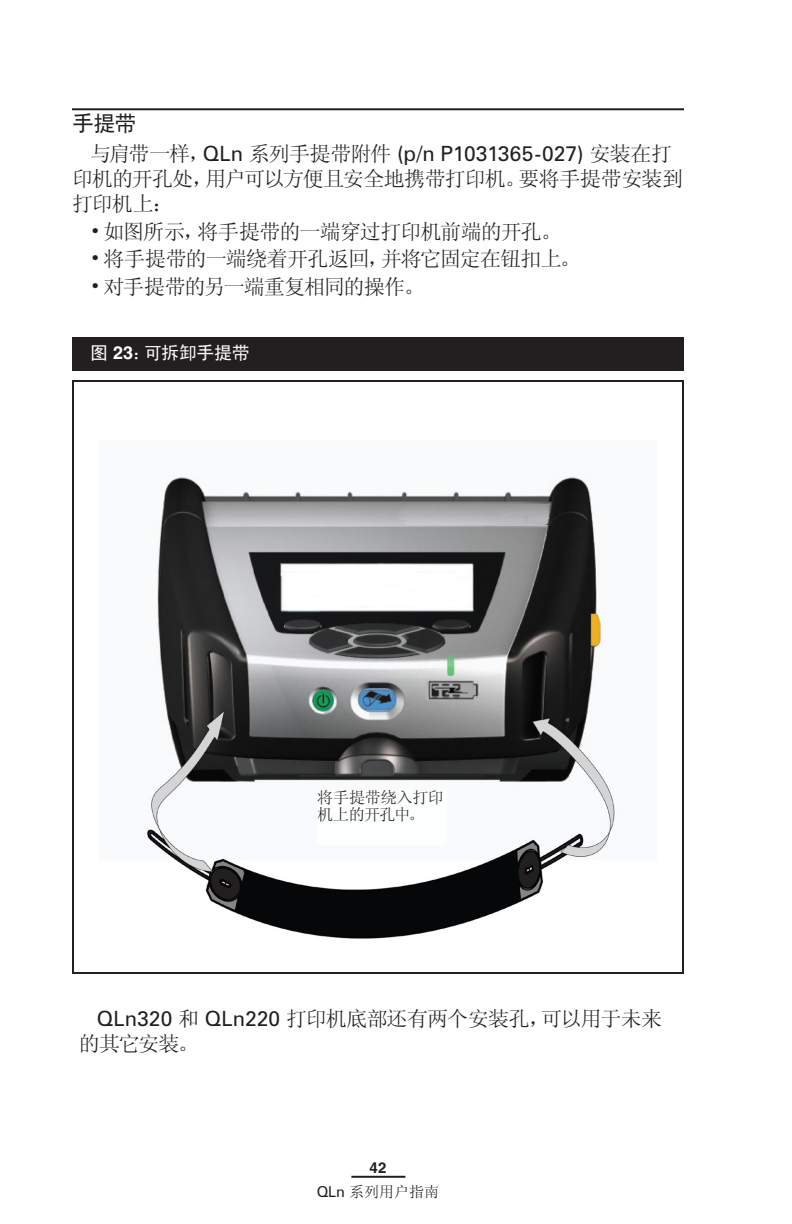
<style>
.page{position:relative;width:792px;height:1224px;background:#fff}
.page>*{position:absolute;margin:0;border:0;box-sizing:border-box;transform-origin:0 0}
.Subhead_1{font:22px "Sim Hei";color:#231f20}
.t1{font:21px/25.2px "Sim Sun";letter-spacing:-.04em;color:#231f20}
.Caption_Heading{font:18px "Sim Hei";letter-spacing:-.02em;color:#fff}
.t2{font:16px/17px "Sim Sun";letter-spacing:-.02em;color:#231f20}
.t3{font:15px "Sim Sun";color:#231f20}
.t4{font:700 15px "Helvetica";color:#231f20}
.s1{font-family:"Zurich BT"}
.s2{font-family:"Helvetica";font-weight:700}
</style>
<div class="page">
<hr style="left:72px;top:108px;width:612px;height:2px;background:#231f20">
<hr style="left:351px;top:1176px;width:54px;height:2px;background:#231f20">
<img style="left:147px;top:477px;width:468px;height:462px">
<div style="left:72px;top:337px;width:612px;height:34px;background:#231f20"></div>
<div style="left:317px;top:791px;width:130px;height:54px;background:#fdffff"></div>
<p class="Subhead_1" style="left:72px;top:113px;width:66px">手提带</p>
<p class="t1" style="left:72px;top:141px;width:613px;text-indent:18px">与肩带一样，<span class="s1">QLn</span> 系列手提带附件 <span class="s1">(p/n P1031365-027)</span> 安装在打印机的开孔处，用户可以方便且安全地携带打印机。要将手提带安装到打印机上：</p>
<p class="t1" style="left:90px;top:219px;width:473px">• 如图所示，将手提带的一端穿过打印机前端的开孔。</p>
<p class="t1" style="left:90px;top:246px;width:492px">• 将手提带的一端绕着开孔返回，并将它固定在钮扣上。</p>
<p class="t1" style="left:90px;top:273px;width:336px">• 对手提带的另一端重复相同的操作。</p>
<p class="Caption_Heading" style="left:90px;top:343px;width:161px">图 <span class="s2">23</span>：可拆卸手提带</p>
<p class="t2" style="left:317px;top:789px;width:128px">将手提带绕入打印机上的开孔中。</p>
<p class="t1" style="left:79px;top:1006px;width:585px;text-indent:18px"><span class="s1">QLn320</span> 和 <span class="s1">QLn220</span> 打印机底部还有两个安装孔，可以用于未来的其它安装。</p>
<p class="t4" style="left:370px;top:1159px;width:18px">42</p>
<p class="t3" style="left:317px;top:1185px;width:124px"><span class="s1">QLn</span> 系列用户指南</p>
</div>
